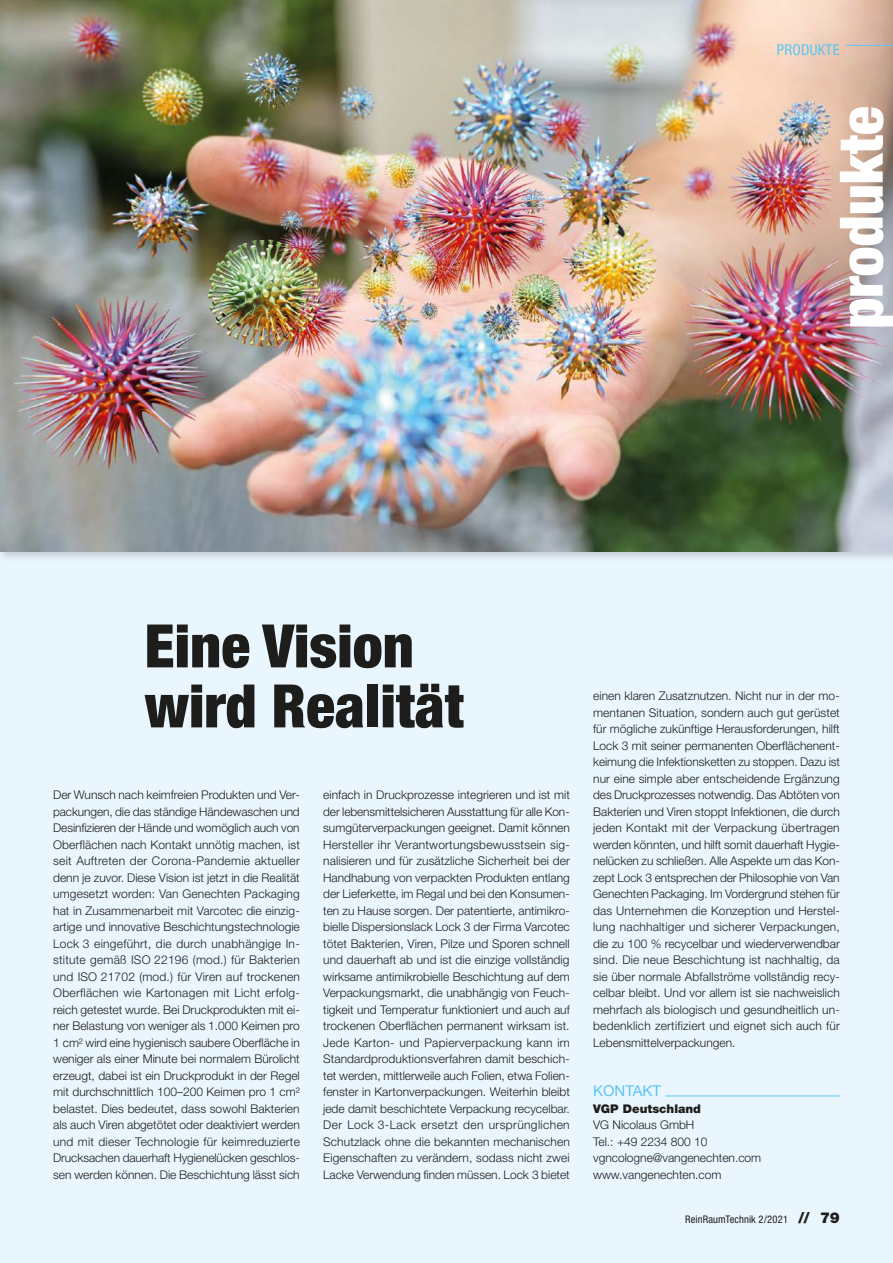
<style>
.page{position:relative;width:893px;height:1263px;background:#eaf6fe}
.page>*{position:absolute;margin:0;border:0;box-sizing:border-box;transform-origin:0 0}
._10_Headline{font:900 condensed 60px/60px "Helvetica Neue LT Std";color:#1d1d1b}
.t1{font:900 condensed 60px "Helvetica Neue LT Std";color:#fff}
.t2{font:condensed 15px "Helvetica Neue LT Std";color:#5bc5f2}
._70_KONTAKT___Linie{font:15px "Helvetica Neue LT Std";color:#5bc5f2}
._31_Fließtext_Erster{font:300 12px/16.5px "Helvetica Neue LT Std";color:#1d1d1b;text-align:justify}
._80_Adressen_mager{font:300 12px "Helvetica Neue LT Std";color:#1d1d1b}
._81_Adressen_fett{font:900 12px "Helvetica Neue LT Std";color:#1d1d1b}
.t3{font:condensed 10.5px "Helvetica Neue LT Std";letter-spacing:.01em;color:#1d1d1b}
.s1{font-weight:900;font-stretch:normal;font-size:15px}
</style>
<div class="page">
<img style="left:0;top:0;width:893px;height:552px">
<hr style="left:665px;top:1095px;width:175px;height:1px;background:#5bc5f2">
<hr style="left:846px;top:45px;width:47px;height:1px;background:#5bc5f2">
<p class="t2" style="left:777px;top:41px;width:17px">Produkte</p>
<h1 class="t1" style="left:824px;top:329px;width:224px;rotate:-90deg">produkte</h1>
<p class="_10_Headline" style="left:145px;top:615px;width:321px">Eine Vision wird Realität</p>
<p class="_31_Fließtext_Erster" style="left:53px;top:787px;width:248px;text-align:left">Der Wunsch nach keimfreien Produkten und Ver&shy;packungen, die das ständige Händewaschen und Desinfizieren der Hände und womöglich auch von Oberflächen nach Kontakt unnötig machen, ist seit Auftreten der Corona-Pandemie aktueller denn je zuvor. Diese Vision ist jetzt in die Realität umgesetzt worden: Van Genechten Packaging hat in Zusammenarbeit mit Varcotec die einzig&shy;artige und innovative Beschichtungstechnologie Lock 3 eingeführt, die durch unabhängige In&shy;stitute gemäß ISO 22196 (mod.) für Bakterien und ISO 21702 (mod.) für Viren auf trockenen Oberflächen wie Kartonagen mit Licht erfolg&shy;reich getestet wurde. Bei Druckprodukten mit ei&shy;ner Belastung von weniger als 1.000 Keimen pro 1 cm² wird eine hygienisch saubere Oberfläche in weniger als einer Minute bei normalem Bürolicht erzeugt, dabei ist ein Druckprodukt in der Regel mit durchschnittlich 100–200 Keimen pro 1 cm² belastet. Dies bedeutet, dass sowohl Bakterien als auch Viren abgetötet oder deaktiviert werden und mit dieser Technologie für keimreduzierte Drucksachen dauerhaft Hygienelücken geschlos&shy;sen werden können. Die Beschichtung lässt sich</p>
<p class="_31_Fließtext_Erster" style="left:323px;top:787px;width:248px">einfach in Druckprozesse integrieren und ist mit der lebensmittelsicheren Ausstattung für alle Kon&shy;sumgüterverpackungen geeignet. Damit können Hersteller ihr Verantwortungsbewusstsein sig&shy;nalisieren und für zusätzliche Sicherheit bei der Handhabung von verpackten Produkten entlang der Lieferkette, im Regal und bei den Konsumen&shy;ten zu Hause sorgen. Der patentierte, antimikro&shy;bielle Dispersionslack Lock 3 der Firma Varcotec tötet Bakterien, Viren, Pilze und Sporen schnell und dauerhaft ab und ist die einzige vollständig wirksame antimikrobielle Beschichtung auf dem Verpackungsmarkt, die unabhängig von Feuch&shy;tigkeit und Temperatur funktioniert und auch auf trockenen Oberflächen permanent wirksam ist.<br>Jede Karton- und Papierverpackung kann im Standardproduktionsverfahren damit beschich&shy;tet werden, mittlerweile auch Folien, etwa Folien&shy;fenster in Kartonverpackungen. Weiterhin bleibt jede damit beschichtete Verpackung recycelbar.<br>Der Lock 3-Lack ersetzt den ursprünglichen Schutzlack ohne die bekannten mechanischen Eigenschaften zu verändern, sodass nicht zwei Lacke Verwendung finden müssen. Lock 3 bietet</p>
<p class="_31_Fließtext_Erster" style="left:593px;top:688px;width:248px">einen klaren Zusatznutzen. Nicht nur in der mo&shy;mentanen Situation, sondern auch gut gerüstet für mögliche zukünftige Herausforderungen, hilft Lock 3 mit seiner permanenten Oberflächenent&shy;keimung die Infektionsketten zu stoppen. Dazu ist nur eine simple aber entscheidende Ergänzung des Druckprozesses notwendig. Das Abtöten von Bakterien und Viren stoppt Infektionen, die durch jeden Kontakt mit der Verpackung übertragen werden könnten, und hilft somit dauerhaft Hygie&shy;nelücken zu schließen. Alle Aspekte um das Kon&shy;zept Lock 3 entsprechen der Philosophie von Van Genechten Packaging. Im Vordergrund stehen für das Unternehmen die Konzeption und Herstel&shy;lung nachhaltiger und sicherer Verpackungen, die zu 100 % recycelbar und wiederverwendbar sind. Die neue Beschichtung ist nachhaltig, da sie über normale Abfallströme vollständig recy&shy;celbar bleibt. Und vor allem ist sie nachweislich mehrfach als biologisch und gesundheitlich un&shy;bedenklich zertifiziert und eignet sich auch für Lebensmittelverpackungen.</p>
<p class="_70_KONTAKT___Linie" style="left:593px;top:1082px;width:69px">KONTAKT</p>
<p class="_81_Adressen_fett" style="left:593px;top:1101px;width:109px">VGP Deutschland</p>
<p class="_80_Adressen_mager" style="left:593px;top:1118px;width:103px">VG Nicolaus GmbH</p>
<p class="_80_Adressen_mager" style="left:593px;top:1134px;width:116px">Tel.: +49 2234 800 10</p>
<p class="_80_Adressen_mager" style="left:593px;top:1151px;width:170px">vgncologne@vangenechten.com</p>
<p class="_80_Adressen_mager" style="left:593px;top:1167px;width:130px">www.vangenechten.com</p>
<p class="t3" style="left:685px;top:1213px;width:156px">ReinRaumTechnik 2/2021 <span class="s1">// 79</span></p>
</div>
